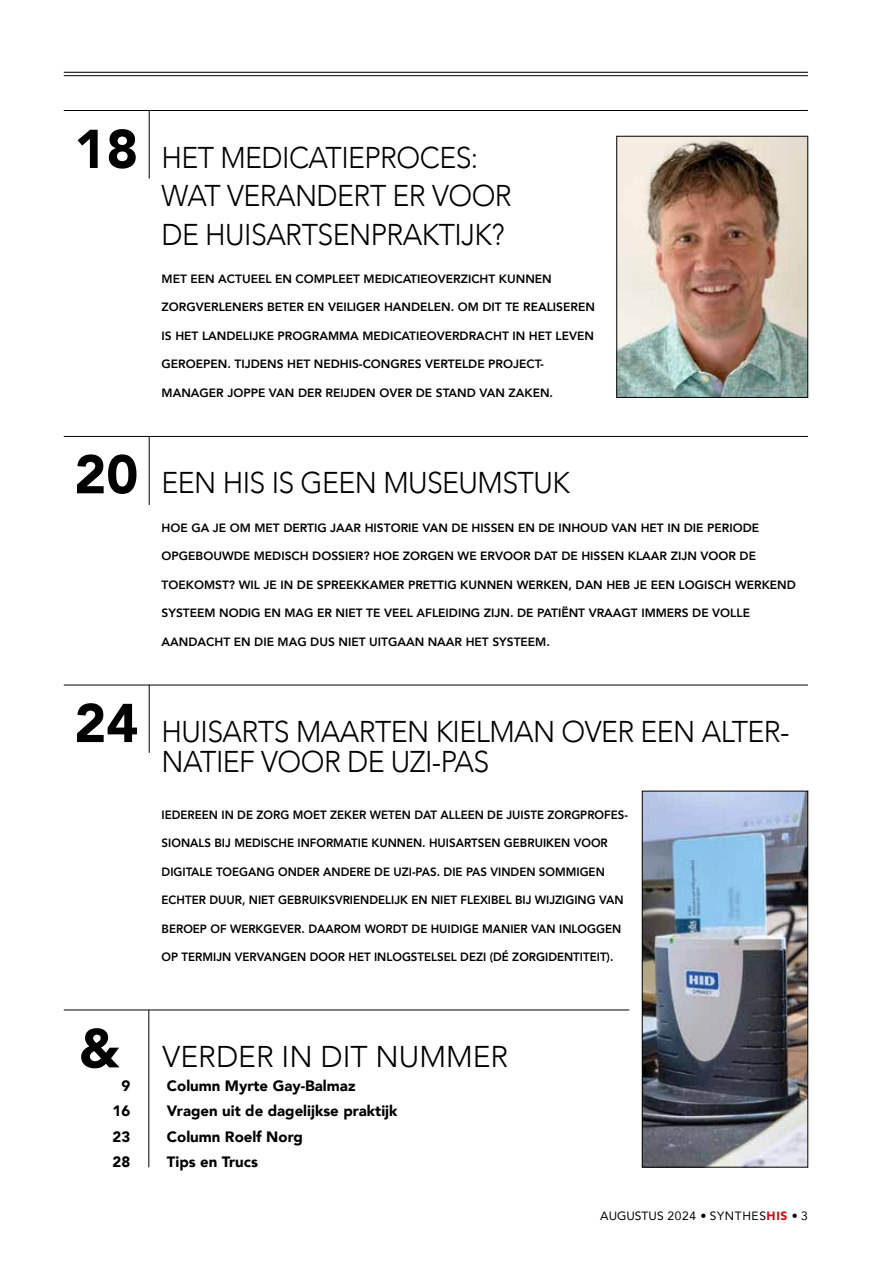
<style>
.page{position:relative;width:893px;height:1263px;background:#fff}
.page>*{position:absolute;margin:0;border:0;box-sizing:border-box;transform-origin:0 0}
.t1{font:900 54px "Avenir";color:#000}
.t2{font:300 30px/38.2px "Avenir";letter-spacing:-.02em;color:#000;scale:.95 1}
.t3{font:300 30px "Avenir";color:#000}
.t4{font:900 15px "Avenir";color:#000}
.t5{font:800 12px "Avenir";color:#000}
.t6{font:800 12px "Avenir";color:#000;scale:.96 1}
.t7{font:12px "Avenir";letter-spacing:.05em;color:#000}
.s1{font-weight:900;color:#d20a11}
</style>
<div class="page">
<hr style="left:64px;top:72px;width:744px;height:1px;background:#000">
<hr style="left:64px;top:75px;width:744px;height:1px;background:#000">
<hr style="left:148px;top:1010px;width:1px;height:157px;background:#000">
<hr style="left:149px;top:110px;width:1px;height:69px;background:#000">
<hr style="left:149px;top:437px;width:1px;height:68px;background:#000">
<hr style="left:149px;top:685px;width:1px;height:68px;background:#000">
<hr style="left:64px;top:1009px;width:565px;height:1px;background:#000">
<hr style="left:64px;top:110px;width:744px;height:1px;background:#000">
<hr style="left:64px;top:436px;width:744px;height:1px;background:#000">
<hr style="left:64px;top:685px;width:744px;height:1px;background:#000">
<img style="left:619px;top:138px;width:187px;height:258px">
<div style="left:617px;top:136px;width:191px;height:262px;border:1px solid #000"></div>
<img style="left:644px;top:793px;width:162px;height:372px">
<div style="left:642px;top:791px;width:166px;height:376px;border:1px solid #000"></div>
<h1 class="t1" style="left:74px;top:103px;width:65px">18</h1>
<h1 class="t1" style="left:74px;top:428px;width:65px">20</h1>
<h1 class="t1" style="left:74px;top:677px;width:65px">24</h1>
<h2 class="t2" style="left:162px;top:139px;width:370px">HET MEDICATIEPROCES:<br>WAT VERANDERT ER VOOR<br>DE HUISARTSENPRAKTIJK?</h2>
<p class="t5" style="left:162px;top:269px;width:392px">MET EEN ACTUEEL EN COMPLEET MEDICATIEOVERZICHT KUNNEN</p>
<p class="t5" style="left:162px;top:298px;width:435px">ZORGVERLENERS BETER EN VEILIGER HANDELEN. OM DIT TE REALISEREN</p>
<p class="t5" style="left:162px;top:326px;width:434px">IS HET LANDELIJKE PROGRAMMA MEDICATIEOVERDRACHT IN HET LEVEN</p>
<p class="t5" style="left:162px;top:355px;width:383px">GEROEPEN. TIJDENS HET NEDHIS-CONGRES VERTELDE PROJECT-</p>
<p class="t5" style="left:162px;top:383px;width:393px">MANAGER JOPPE VAN DER REIJDEN OVER DE STAND VAN ZAKEN.</p>
<h2 class="t2" style="left:162px;top:464px;width:431px">EEN HIS IS GEEN MUSEUMSTUK</h2>
<p class="t5" style="left:162px;top:518px;width:599px">HOE GA JE OM MET DERTIG JAAR HISTORIE VAN DE HISSEN EN DE INHOUD VAN HET IN DIE PERIODE</p>
<p class="t5" style="left:162px;top:546px;width:596px">OPGEBOUWDE MEDISCH DOSSIER? HOE ZORGEN WE ERVOOR DAT DE HISSEN KLAAR ZIJN VOOR DE</p>
<p class="t5" style="left:162px;top:575px;width:636px">TOEKOMST? WIL JE IN DE SPREEKKAMER PRETTIG KUNNEN WERKEN, DAN HEB JE EEN LOGISCH WERKEND</p>
<p class="t5" style="left:162px;top:603px;width:590px">SYSTEEM NODIG EN MAG ER NIET TE VEEL AFLEIDING ZIJN. DE PATIËNT VRAAGT IMMERS DE VOLLE</p>
<p class="t5" style="left:162px;top:632px;width:390px">AANDACHT EN DIE MAG DUS NIET UITGAAN NAAR HET SYSTEEM.</p>
<h2 class="t2" style="left:162px;top:717px;width:663px;line-height:30px">HUISARTS MAARTEN KIELMAN OVER EEN ALTER-<br>NATIEF VOOR DE UZI-PAS</h2>
<p class="t6" style="left:162px;top:805px;width:487px">IEDEREEN IN DE ZORG MOET ZEKER WETEN DAT ALLEEN DE JUISTE ZORGPROFES-</p>
<p class="t6" style="left:162px;top:833px;width:466px">SIONALS BIJ MEDISCHE INFORMATIE KUNNEN. HUISARTSEN GEBRUIKEN VOOR</p>
<p class="t6" style="left:162px;top:862px;width:463px">DIGITALE TOEGANG ONDER ANDERE DE UZI-PAS. DIE PAS VINDEN SOMMIGEN</p>
<p class="t6" style="left:162px;top:890px;width:483px">ECHTER DUUR, NIET GEBRUIKSVRIENDELIJK EN NIET FLEXIBEL BIJ WIJZIGING VAN</p>
<p class="t6" style="left:162px;top:919px;width:480px">BEROEP OF WERKGEVER. DAAROM WORDT DE HUIDIGE MANIER VAN INLOGGEN</p>
<p class="t6" style="left:162px;top:947px;width:472px">OP TERMIJN VERVANGEN DOOR HET INLOGSTELSEL DEZI (DÉ ZORGIDENTITEIT).</p>
<h1 class="t1" style="left:79px;top:1002px;width:42px">&amp;</h1>
<h2 class="t3" style="left:163px;top:1039px;width:347px">VERDER IN DIT NUMMER</h2>
<p class="t4" style="left:121px;top:1073px;width:10px">9</p>
<p class="t4" style="left:167px;top:1073px;width:190px">Column Myrte Gay-Balmaz</p>
<p class="t4" style="left:112px;top:1098px;width:19px">16</p>
<p class="t4" style="left:167px;top:1098px;width:232px">Vragen uit de dagelijkse praktijk</p>
<p class="t4" style="left:112px;top:1124px;width:19px">23</p>
<p class="t4" style="left:167px;top:1124px;width:138px">Column Roelf Norg</p>
<p class="t4" style="left:112px;top:1149px;width:19px">28</p>
<p class="t4" style="left:167px;top:1149px;width:93px">Tips en Trucs</p>
<p class="t7" style="left:600px;top:1207px;width:209px">AUGUSTUS 2024 • SYNTHES<span class="s1">HIS</span> • 3</p>
</div>
